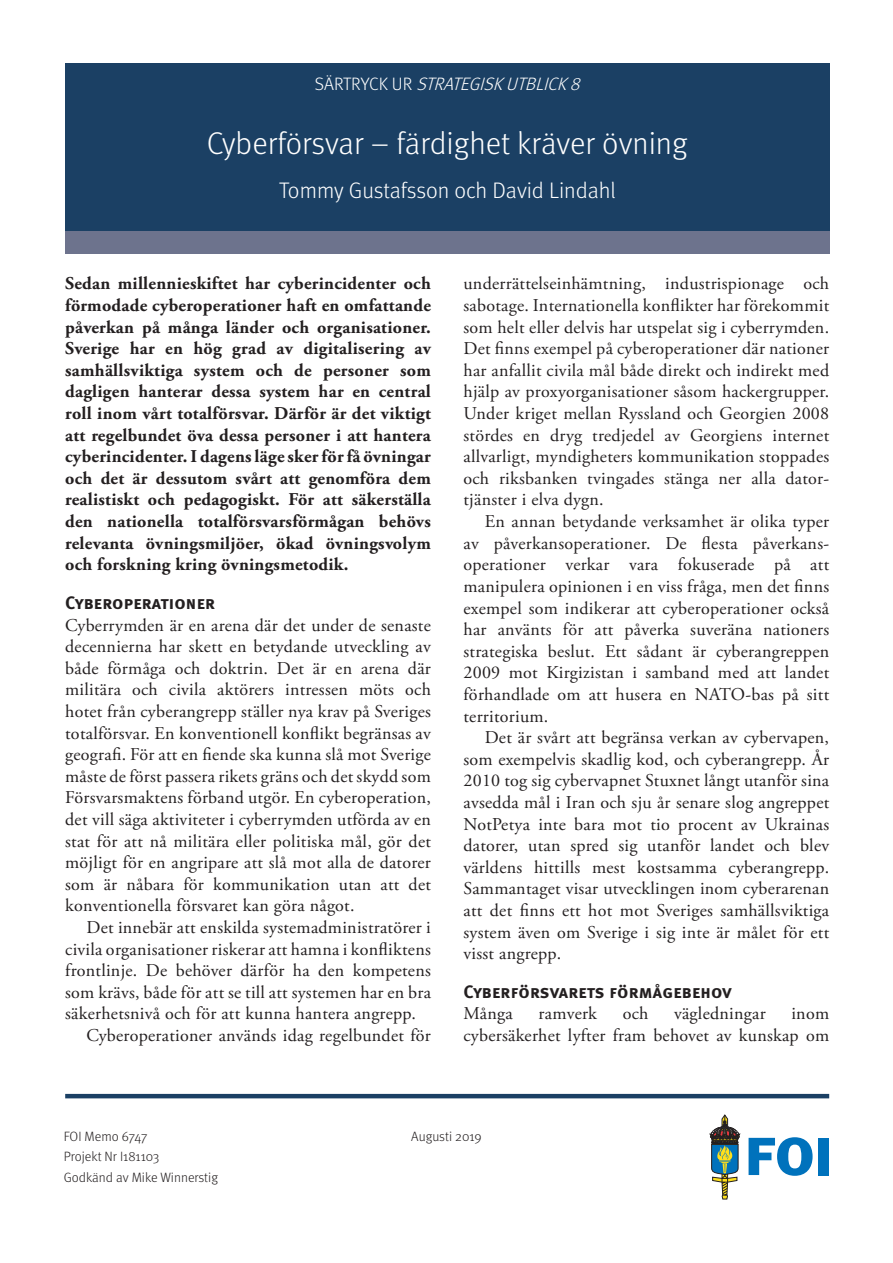
<style>
.page{position:relative;width:893px;height:1263px;background:#fff}
.page>*{position:absolute;margin:0;border:0;box-sizing:border-box;transform-origin:0 0}
.Rubrik_1{font:300 31.5px "Meta";color:#fff}
.Rubrik_2{font:300 22.5px "Meta";color:#fff}
.Brödtext_indrag{font:18px/21.6px "Adobe Garamond Pro";letter-spacing:.015em;color:#231f20;text-align:justify}
.Brödtext_första{font:18px/21.6px "Adobe Garamond Pro";letter-spacing:.015em;color:#231f20;text-align:justify}
.Ingress{font:700 18px/21.6px "Adobe Garamond Pro";letter-spacing:.015em;color:#231f20;text-align:justify}
.Rubrik_3{font:18px "Meta Bold Caps";letter-spacing:.015em;color:#231f20}
.Projekttitel{font:italic 300 18px "Meta";color:#fff}
.Sidfot_sid_1{font:300 13.5px "Meta";color:#231f20}
.s1{font-style:normal}
</style>
<div class="page">
<div style="left:65px;top:208px;width:764px;height:46px;background:#6d738d"></div>
<div style="left:65px;top:63px;width:764px;height:167px;background:#1b4064"></div>
<hr style="left:65px;top:1094px;width:764px;height:4px;background:#1b4064">
<svg style="left:749px;top:1137px;width:64px;height:39px"></svg>
<div style="left:818px;top:1138px;width:11px;height:37px;background:#0072bc"></div>
<svg style="left:710px;top:1115px;width:30px;height:84px"></svg>
<p class="Projekttitel" style="left:315px;top:74px;width:272px"><span class="s1">S Ä R T R Y C K U R</span> STRATEGISKUTBLICK8</p>
<p class="Rubrik_1" style="left:207px;top:125px;width:482px">Cyberförsvar – färdighet kräver övning</p>
<p class="Rubrik_2" style="left:279px;top:177px;width:338px">Tommy Gustafsson och David Lindahl</p>
<p class="Ingress" style="left:65px;top:273px;width:367px">Sedan millennieskiftet har cyberincidenter och förmodade cyberoperationer haft en omfattande påverkan på många länder och organisationer.<br>Sverige har en hög grad av digitalisering av samhällsviktiga system och de personer som dagligen hanterar dessa system har en central roll inom vårt totalförsvar. Därför är det viktigt att regelbundet öva dessa personer i att hantera cyberincidenter. I dagens läge sker för få övningar och det är dessutom svårt att genomföra dem realistiskt och pedagogiskt. För att säkerställa den nationella totalförsvarsförmågan behövs relevanta övningsmiljöer, ökad övningsvolym och forskning kring övningsmetodik.</p>
<p class="Rubrik_3" style="left:65px;top:592px;width:151px">Cyberoperationer</p>
<p class="Brödtext_första" style="left:65px;top:615px;width:367px">Cyberrymden är en arena där det under de senaste decennierna har skett en betydande utveckling av både förmåga och doktrin. Det är en arena där militära och civila aktörers intressen möts och hotet från cyberangrepp ställer nya krav på Sveriges totalförsvar. En konventionell konflikt begränsas av geografi. För att en fiende ska kunna slå mot Sverige måste de först passera rikets gräns och det skydd som Försvarsmaktens förband utgör. En cyberoperation, det vill säga aktiviteter i cyberrymden utförda av en stat för att nå militära eller politiska mål, gör det möjligt för en angripare att slå mot alla de datorer som är nåbara för kommunikation utan att det konventionella försvaret kan göra något.</p>
<p class="Brödtext_indrag" style="left:65px;top:917px;width:367px;text-indent:21px">Det innebär att enskilda systemadministratörer i civila organisationer riskerar att hamna i konfliktens frontlinje. De behöver därför ha den kompetens som krävs, både för att se till att systemen har en bra säkerhetsnivå och för att kunna hantera angrepp.</p>
<p class="Brödtext_indrag" style="left:86px;top:1025px;width:346px">Cyberoperationer används idag regelbundet för</p>
<p class="Brödtext_indrag" style="left:463px;top:274px;width:367px">underrättelseinhämtning, industrispionage och sabotage. Internationella konflikter har förekommit som helt eller delvis har utspelat sig i cyberrymden.<br>Det finns exempel på cyberoperationer där nationer har anfallit civila mål både direkt och indirekt med hjälp av proxyorganisationer såsom hackergrupper.<br>Under kriget mellan Ryssland och Georgien 2008 stördes en dryg tredjedel av Georgiens internet allvarligt, myndigheters kommunikation stoppades och riksbanken tvingades stänga ner alla dator&shy;tjänster i elva dygn.</p>
<p class="Brödtext_indrag" style="left:463px;top:511px;width:367px;text-indent:21px">En annan betydande verksamhet är olika typer av påverkansoperationer. De flesta påverkans&shy;operationer verkar vara fokuserade på att manipulera opinionen i en viss fråga, men det finns exempel som indikerar att cyberoperationer också har använts för att påverka suveräna nationers strategiska beslut. Ett sådant är cyberangreppen 2009 mot Kirgizistan i samband med att landet förhandlade om att husera en NATO-bas på sitt territorium.</p>
<p class="Brödtext_indrag" style="left:463px;top:727px;width:367px;text-indent:21px">Det är svårt att begränsa verkan av cybervapen, som exempelvis skadlig kod, och cyberangrepp. År 2010 tog sig cybervapnet Stuxnet långt utanför sina avsedda mål i Iran och sju år senare slog angreppet NotPetya inte bara mot tio procent av Ukrainas datorer, utan spred sig utanför landet och blev världens hittills mest kostsamma cyberangrepp.<br>Sammantaget visar utvecklingen inom cyberarenan att det finns ett hot mot Sveriges samhällsviktiga system även om Sverige i sig inte är målet för ett visst angrepp.</p>
<p class="Rubrik_3" style="left:463px;top:981px;width:269px">Cyberförsvarets förmågebehov</p>
<p class="Brödtext_första" style="left:463px;top:1003px;width:51px">Många</p>
<p class="Brödtext_första" style="left:539px;top:1003px;width:60px">ramverk</p>
<p class="Brödtext_första" style="left:623px;top:1003px;width:27px">och</p>
<p class="Brödtext_första" style="left:674px;top:1003px;width:93px">vägledningar</p>
<p class="Brödtext_första" style="left:463px;top:1003px;width:367px;text-align:right">inom<br>cybersäkerhet lyfter fram behovet av kunskap om</p>
<p class="Sidfot_sid_1" style="left:64px;top:1128px;width:85px">FOI Memo 6747</p>
<p class="Sidfot_sid_1" style="left:411px;top:1128px;width:72px">Augusti 2019</p>
<p class="Sidfot_sid_1" style="left:64px;top:1149px;width:97px">Projekt Nr I181103</p>
<p class="Sidfot_sid_1" style="left:64px;top:1169px;width:156px">Godkänd av Mike Winnerstig</p>
</div>
